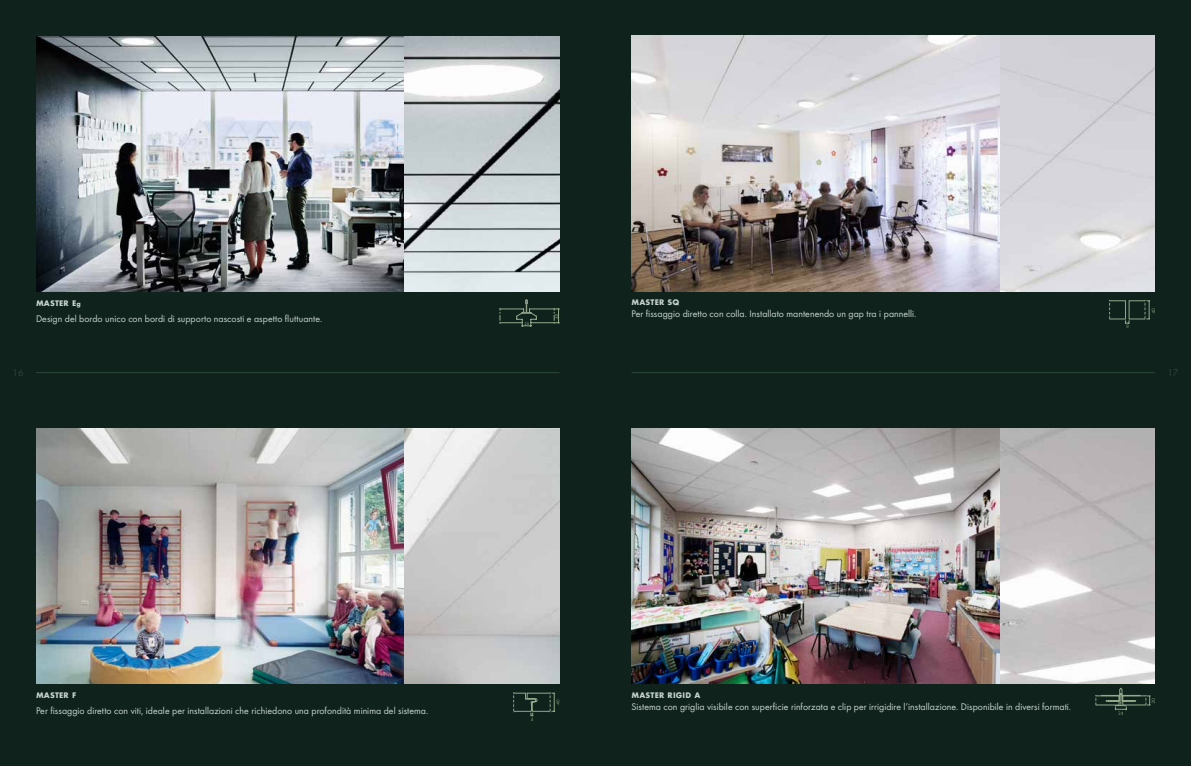
<style>
.page{position:relative;width:1191px;height:766px;background:#fff}
.page>*{position:absolute;margin:0;border:0;box-sizing:border-box;transform-origin:0 0}
.t1{font:10px "Futura Boo";letter-spacing:.005em;color:#c7d4ce}
.t2{font:10px "Futura Boo";color:#2f473c}
.t3{font:700 8.4px "Futura";color:#c7d4ce}
.s1{font-size:7px}
</style>
<div class="page">
<div style="left:0;top:0;width:1191px;height:765px;background:#0f221c"></div>
<img style="left:36px;top:36px;width:523px;height:255px">
<hr style="left:36px;top:372px;width:523px;height:1px;background:#2f473c">
<img style="left:631px;top:428px;width:524px;height:255px">
<hr style="left:631px;top:372px;width:524px;height:1px;background:#2f473c">
<svg style="left:1095px;top:687px;width:60px;height:27px"></svg>
<img style="left:36px;top:428px;width:523px;height:255px">
<svg style="left:513px;top:692px;width:46px;height:28px"></svg>
<img style="left:631px;top:36px;width:524px;height:255px">
<svg style="left:1109px;top:300px;width:46px;height:28px"></svg>
<svg style="left:499px;top:299px;width:61px;height:28px"></svg>
<p class="t3" style="left:36px;top:297px;width:7px">MASTER</p>
<p class="t3" style="left:72px;top:297px;width:10px">E<span class="s1">g</span></p>
<p class="t1" style="left:36px;top:312px;width:288px">Design del bordo unico con bordi di supporto nascosti e aspetto fluttuante.</p>
<p class="t3" style="left:631px;top:297px;width:7px">MASTER</p>
<p class="t3" style="left:667px;top:297px;width:7px">SQ</p>
<p class="t1" style="left:631px;top:308px;width:286px">Per fissaggio diretto con colla. Installato mantenendo un gap tra i pannelli.</p>
<p class="t2" style="left:12px;top:366px;width:13px">16</p>
<p class="t2" style="left:1167px;top:366px;width:13px">17</p>
<p class="t3" style="left:36px;top:689px;width:7px">MASTER</p>
<p class="t3" style="left:72px;top:689px;width:5px">F</p>
<p class="t1" style="left:36px;top:704px;width:394px">Per fissaggio diretto con viti, ideale per installazioni che richiedono una profondità minima del sistema.</p>
<p class="t3" style="left:631px;top:689px;width:7px">MASTER</p>
<p class="t3" style="left:667px;top:689px;width:6px">RIGID</p>
<p class="t3" style="left:694px;top:689px;width:7px">A</p>
<p class="t1" style="left:631px;top:700px;width:441px">Sistema con griglia visibile con superficie rinforzata e clip per irrigidire l’installazione. Disponibile in diversi formati.</p>
</div>
